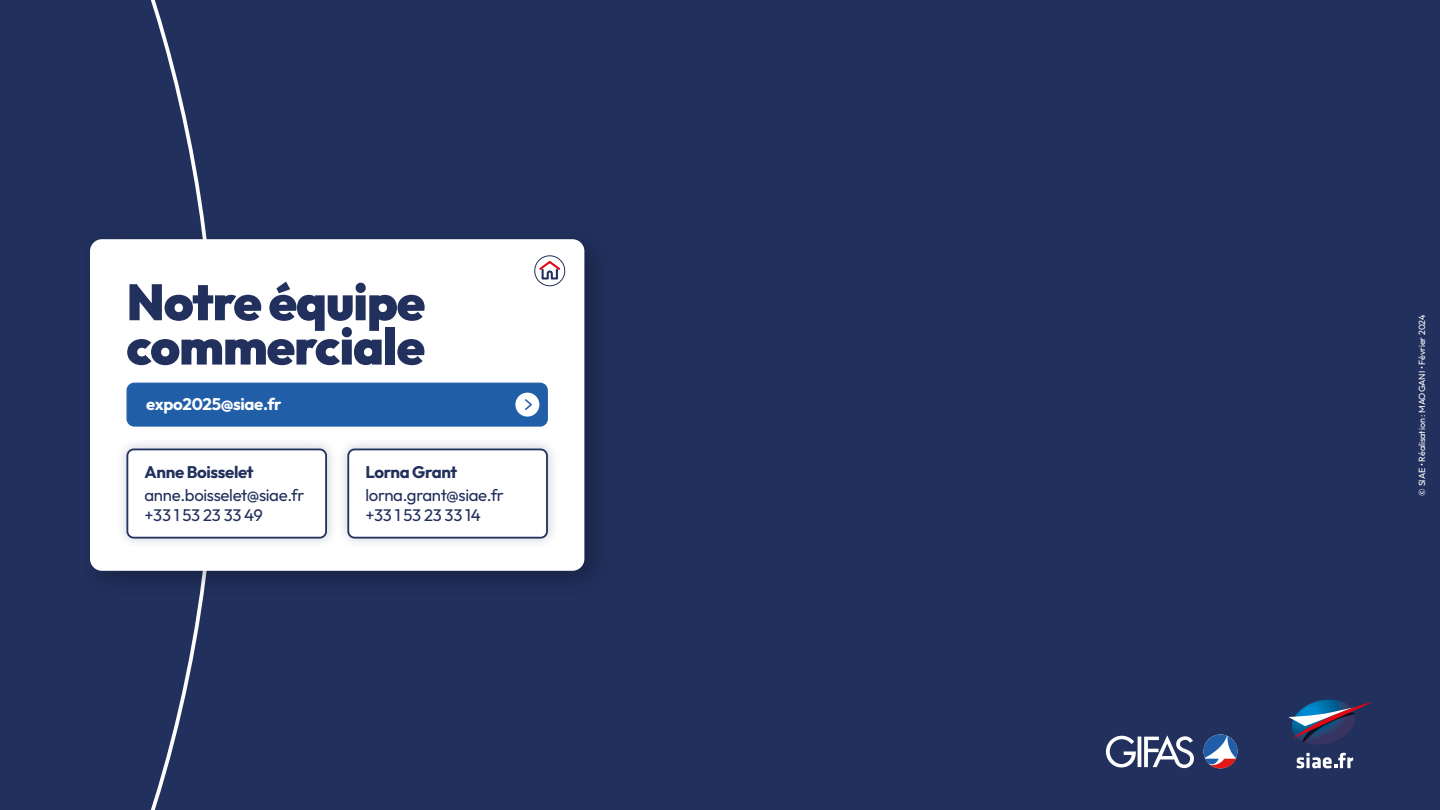
<style>
.page{position:relative;width:1440px;height:810px;background:#21305c}
.page>*{position:absolute;margin:0;border:0;box-sizing:border-box;transform-origin:0 0}
.t1{font:900 50.62px/44.3px "Outfit";letter-spacing:-.02em;color:#21305c}
.t2{font:16.8px/20.2px "Outfit";letter-spacing:-.02em;color:#21305c}
.t3{font:700 16.8px "Outfit";letter-spacing:-.02em;color:#21305c}
.t4{font:700 16.8px "Outfit";letter-spacing:-.02em;color:#fff}
.t5{font:9px "Outfit";letter-spacing:-.01em;color:#fff}
</style>
<div class="page">
<svg style="left:151px;top:0;width:54px;height:810px"></svg>
<svg style="left:1106px;top:734px;width:132px;height:34px"></svg>
<svg style="left:1288px;top:700px;width:85px;height:68px"></svg>
<div style="left:79px;top:227px;width:534px;height:372px;background:#000;opacity:.25"></div>
<div style="left:90px;top:239px;width:494px;height:332px;background:#fff;border-radius:12px"></div>
<div style="left:127px;top:383px;width:420px;height:43px;background:#215ea8;border-radius:7px"></div>
<div style="left:127px;top:383px;width:421px;height:44px;border:1px solid #215ea8;border-radius:7px"></div>
<div style="left:515px;top:393px;width:24px;height:24px;background:#fff;border-radius:50%"></div>
<svg style="left:525px;top:399px;width:7px;height:11px"></svg>
<div style="left:115px;top:437px;width:223px;height:113px;background:#21305c;opacity:.25"></div>
<div style="left:127px;top:449px;width:199px;height:89px;background:#fff;border-radius:6px"></div>
<div style="left:127px;top:449px;width:200px;height:90px;border:2px solid #21305c;border-radius:6px"></div>
<div style="left:336px;top:437px;width:223px;height:113px;background:#21305c;opacity:.25"></div>
<div style="left:348px;top:449px;width:199px;height:89px;background:#fff;border-radius:6px"></div>
<div style="left:347px;top:449px;width:201px;height:90px;border:2px solid #21305c;border-radius:6px"></div>
<svg style="left:535px;top:256px;width:30px;height:30px"></svg>
<div style="left:534px;top:255px;width:31px;height:31px;border:1px solid #21305c;border-radius:50%"></div>
<svg style="left:539px;top:261px;width:21px;height:18px"></svg>
<h1 class="t1" style="left:127px;top:283px;width:300px">Notre équipe commerciale</h1>
<p class="t4" style="left:146px;top:393px;width:137px">expo2025@siae.fr</p>
<p class="t3" style="left:145px;top:461px;width:111px">Anne Boisselet</p>
<p class="t2" style="left:145px;top:485px;width:161px">anne.boisselet@siae.fr +33 1 53 23 33 49</p>
<p class="t3" style="left:365px;top:461px;width:93px">Lorna Grant</p>
<p class="t2" style="left:365px;top:485px;width:140px">lorna.grant@siae.fr +33 1 53 23 33 14</p>
<p class="t5" style="left:1416px;top:496px;width:183px;rotate:-90deg">© SIAE • Réalisation : MAOGANI • Février 2024</p>
</div>
